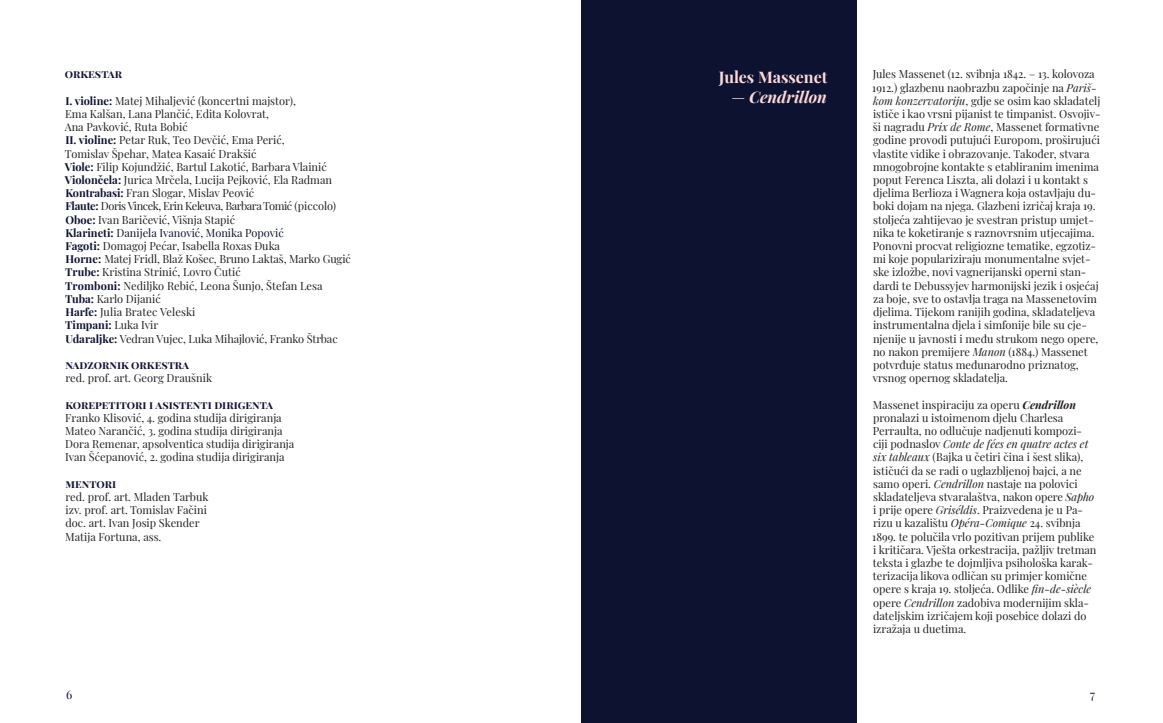
<style>
.page{position:relative;width:1163px;height:723px;background:#fff}
.page>*{position:absolute;margin:0;border:0;box-sizing:border-box;transform-origin:0 0}
.t1{font:700 16px "Playfair Display";color:#fcdad9}
.t2{font:italic 700 16px "Playfair Display";color:#fcdad9}
.t3{font:12px "Playfair Display";color:#0e1231}
.t4{font:11px/13.2px "Playfair Display";color:#231f20}
.t5{font:700 11px "Playfair Display";color:#0e1231}
.t6{font:11px "Playfair Display";letter-spacing:-.04em;color:#231f20}
.t7{font:11px "Playfair Display";color:#0e1231}
.s1{font-weight:700;color:#0e1231}
.s2{font-weight:700}
.s3{font-weight:400;color:#231f20}
.s4{font-weight:400;font-style:normal}
.s5{font-style:italic}
.s6{font-weight:700;font-style:italic}
</style>
<div class="page">
<div style="left:581px;top:0;width:276px;height:723px;background:#0e1231"></div>
<p class="t5" style="left:65px;top:66px;width:59px">ORKESTAR</p>
<p class="t4" style="left:65px;top:93px;width:232px"><span class="s1">I. violine:</span> Matej Mihaljević (koncertni majstor),</p>
<p class="t4" style="left:65px;top:106px;width:205px">Ema Kalšan, Lana Plančić, Edita Kolovrat,</p>
<p class="t4" style="left:65px;top:120px;width:124px">Ana Pavković, Ruta Bobić</p>
<p class="t4" style="left:65px;top:133px;width:221px"><span class="s1">II. violine:</span> Petar Ruk, Teo Devčić, Ema Perić,</p>
<p class="t4" style="left:65px;top:146px;width:193px">Tomislav Špehar, Matea Kasaić Drakšić</p>
<p class="t4" style="left:65px;top:159px;width:263px"><span class="s1">Viole:</span> Filip Kojundžić, Bartul Lakotić, Barbara Vlainić</p>
<p class="t4" style="left:65px;top:172px;width:268px"><span class="s1">Violončela:</span> Jurica Mrčela, Lucija Pejković, Ela Radman</p>
<p class="t4" style="left:65px;top:186px;width:190px"><span class="s1">Kontrabasi:</span> Fran Slogar, Mislav Peović</p>
<p class="t6" style="left:65px;top:198px;width:272px"><span class="s1">Flaute:</span> Doris Vincek, Erin Keleuva, Barbara Tomić (piccolo)</p>
<p class="t4" style="left:65px;top:212px;width:171px"><span class="s1">Oboe:</span> Ivan Baričević, Višnja Stapić</p>
<p class="t7" style="left:65px;top:224px;width:220px"><span class="s2">Klarineti:</span> Danijela Ivanović, Monika Popović</p>
<p class="t4" style="left:65px;top:238px;width:216px"><span class="s1">Fagoti:</span> Domagoj Pećar, Isabella Roxas Đuka</p>
<p class="t4" style="left:65px;top:252px;width:287px"><span class="s1">Horne:</span> Matej Fridl, Blaž Košec, Bruno Laktaš, Marko Gugić</p>
<p class="t4" style="left:65px;top:265px;width:177px"><span class="s1">Trube:</span> Kristina Strinić, Lovro Čutić</p>
<p class="t4" style="left:65px;top:278px;width:259px"><span class="s1">Tromboni:</span> Nediljko Rebić, Leona Šunjo, Štefan Lesa</p>
<p class="t4" style="left:65px;top:291px;width:97px"><span class="s1">Tuba:</span> Karlo Dijanić</p>
<p class="t4" style="left:65px;top:304px;width:131px"><span class="s1">Harfe:</span> Julia Bratec Veleski</p>
<p class="t5" style="left:65px;top:316px;width:95px">Timpani: <span class="s3">Luka Ivir</span></p>
<p class="t4" style="left:65px;top:331px;width:274px"><span class="s1">Udaraljke:</span> Vedran Vujec, Luka Mihajlović, Franko Štrbac</p>
<p class="t5" style="left:65px;top:356px;width:125px">NADZORNIK ORKESTRA</p>
<p class="t4" style="left:66px;top:370px;width:148px">red. prof. art. Georg Draušnik</p>
<p class="t5" style="left:65px;top:396px;width:209px">KOREPETITORI I ASISTENTI DIRIGENTA</p>
<p class="t4" style="left:65px;top:410px;width:218px">Franko Klisović, 4. godina studija dirigiranja</p>
<p class="t4" style="left:65px;top:423px;width:219px">Mateo Narančić, 3. godina studija dirigiranja</p>
<p class="t4" style="left:65px;top:436px;width:230px">Dora Remenar, apsolventica studija dirigiranja</p>
<p class="t4" style="left:65px;top:450px;width:221px">Ivan Šćepanović, 2. godina studija dirigiranja</p>
<p class="t5" style="left:65px;top:475px;width:52px">MENTORI</p>
<p class="t4" style="left:66px;top:489px;width:144px">red. prof. art. Mladen Tarbuk</p>
<p class="t4" style="left:66px;top:502px;width:143px">izv. prof. art. Tomislav Fačini</p>
<p class="t4" style="left:65px;top:516px;width:136px">doc. art. Ivan Josip Skender</p>
<p class="t4" style="left:65px;top:529px;width:98px">Matija Fortuna, ass.</p>
<p class="t1" style="left:718px;top:64px;width:110px">Jules Massenet</p>
<p class="t2" style="left:731px;top:84px;width:97px"><span class="s4">—</span> Cendrillon</p>
<p class="t4" style="left:872px;top:67px;width:230px">Jules Massenet (12. svibnja 1842. – 13. kolovoza 1912.) glazbenu naobrazbu započinje na <span class="s5">Pariš&shy;kom konzervatoriju</span>, gdje se osim kao skladatelj ističe i kao vrsni pijanist te timpanist. Osvojiv&shy;ši nagradu <span class="s5">Prix de Rome</span>, Massenet formativne godine provodi putujući Europom, proširujući vlastite vidike i obrazovanje. Također, stvara mnogobrojne kontakte s etabliranim imenima poput Ferenca Liszta, ali dolazi i u kontakt s djelima Berlioza i Wagnera koja ostavljaju du&shy;boki dojam na njega. Glazbeni izričaj kraja 19. stoljeća zahtijevao je svestran pristup umjet&shy;nika te koketiranje s raznovrsnim utjecajima.<br>Ponovni procvat religiozne tematike, egzotiz&shy;mi koje populariziraju monumentalne svjet&shy;ske izložbe, novi vagnerijanski operni stan&shy;dardi te Debussyjev harmonijski jezik i osjećaj za boje, sve to ostavlja traga na Massenetovim djelima. Tijekom ranijih godina, skladateljeva instrumentalna djela i simfonije bile su cje&shy;njenije u javnosti i među strukom nego opere, no nakon premijere <span class="s5">Manon</span> (1884.) Massenet potvrđuje status međunarodno priznatog, vrsnog opernog skladatelja.</p>
<p class="t4" style="left:872px;top:397px;width:226px">Massenet inspiraciju za operu <span class="s6">Cendrillon </span>pronalazi u istoimenom djelu Charlesa Perraulta, no odlučuje nadjenuti kompozi&shy;ciji podnaslov <span class="s5">Conte de fées en quatre actes et six tableaux</span> (Bajka u četiri čina i šest slika), ističući da se radi o uglazbljenoj bajci, a ne samo operi. <span class="s5">Cendrillon</span> nastaje na polovici skladateljeva stvaralaštva, nakon opere <span class="s5">Sapho </span>i prije opere <span class="s5">Griséldis</span>. Praizvedena je u Pa&shy;rizu u kazalištu <span class="s5">Opéra-Comique</span> 24. svibnja 1899. te polučila vrlo pozitivan prijem publike i kritičara. Vješta orkestracija, pažljiv tretman teksta i glazbe te dojmljiva psihološka karak&shy;terizacija likova odličan su primjer komične opere s kraja 19. stoljeća. Odlike <span class="s5">fin-de-siècle </span>opere <span class="s5">Cendrillon</span> zadobiva modernijim skla&shy;dateljskim izričajem koji posebice dolazi do izražaja u duetima.</p>
<p class="t3" style="left:66px;top:685px;width:8px">6</p>
<p class="t3" style="left:1090px;top:685px;width:6px">7</p>
</div>
